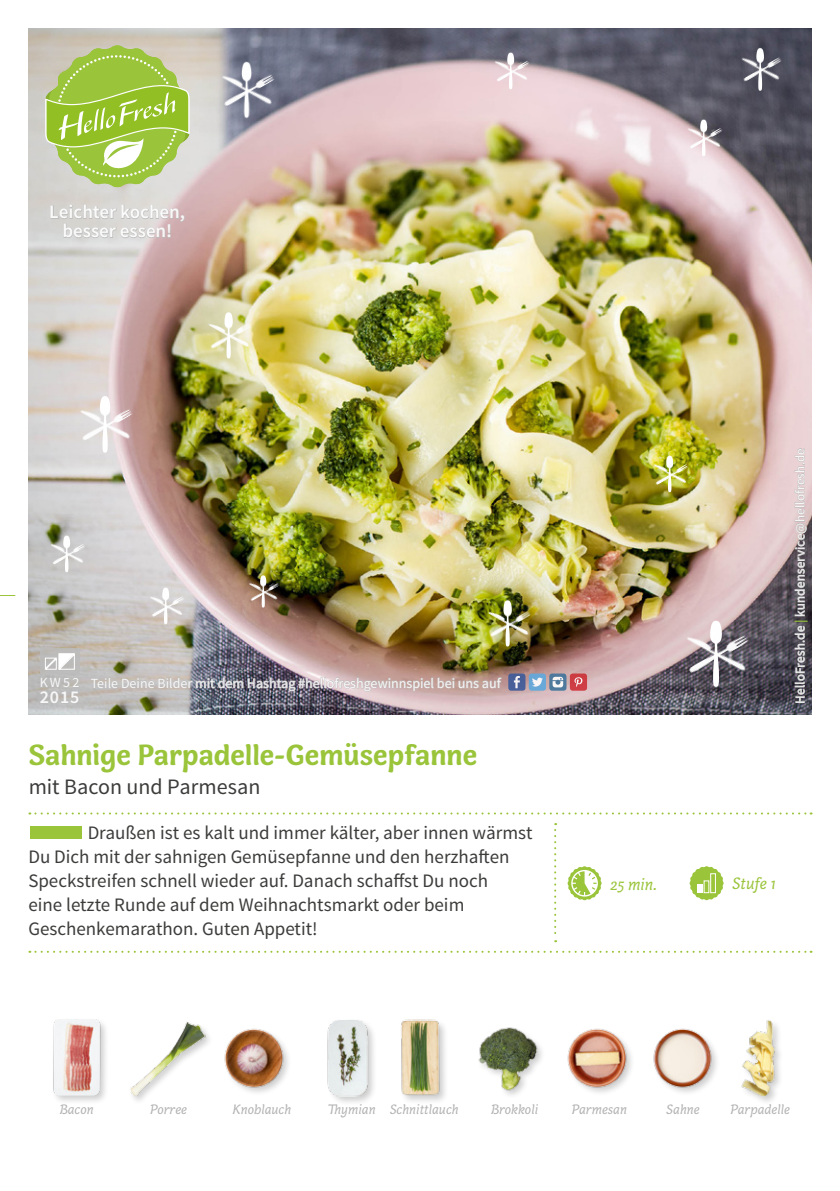
<style>
.page{position:relative;width:840px;height:1191px;background:#fff}
.page>*{position:absolute;margin:0;border:0;box-sizing:border-box;transform-origin:0 0}
.FRONT_Recipe_Title{font:700 30px "Capucine Basic";letter-spacing:-.005em;color:#9ac43a}
.FRONT_Recipe_Subtitl{font:22px "Source Sans Pro";color:#3c3c3b}
.FRONT___BACK_Running{font:19px/24px "Source Sans Pro";color:#3c3c3b}
.t1{font:600 19px/19px "Source Sans Pro";color:#fff;text-align:center}
.t2{font:600 18px "Source Sans Pro";color:#fff}
.FRONT_Icons{font:italic 17px "Capucine Basic";color:#9ac43a}
.FRONT_ingredients{font:italic 14px "Capucine Basic";color:#b3b2b2}
.t3{font:14px "Source Sans Pro";color:#fff}
.t4{font:13px "Source Sans Pro";letter-spacing:.02em;color:#fff}
.s1{font-weight:700;color:#9ac43a}
</style>
<div class="page">
<img style="left:28px;top:28px;width:783px;height:686px">
<img style="left:492px;top:57px;width:38px;height:28px">
<img style="left:492px;top:58px;width:38px;height:26px">
<img style="left:506px;top:51px;width:9px;height:38px">
<img style="left:485px;top:606px;width:47px;height:1px">
<img style="left:485px;top:607px;width:47px;height:33px">
<img style="left:502px;top:599px;width:11px;height:47px">
<img style="left:206px;top:318px;width:47px;height:1px">
<img style="left:206px;top:319px;width:47px;height:33px">
<img style="left:223px;top:311px;width:11px;height:47px">
<img style="left:77px;top:404px;width:58px;height:40px">
<img style="left:98px;top:394px;width:14px;height:59px">
<img style="left:218px;top:69px;width:59px;height:42px">
<img style="left:218px;top:70px;width:59px;height:40px">
<img style="left:240px;top:60px;width:14px;height:58px">
<img style="left:682px;top:629px;width:69px;height:50px">
<img style="left:682px;top:630px;width:69px;height:47px">
<img style="left:708px;top:618px;width:16px;height:69px">
<img style="left:685px;top:124px;width:38px;height:28px">
<img style="left:685px;top:125px;width:38px;height:26px">
<img style="left:699px;top:118px;width:9px;height:38px">
<img style="left:247px;top:580px;width:33px;height:23px">
<img style="left:259px;top:574px;width:8px;height:33px">
<img style="left:48px;top:540px;width:38px;height:1px">
<img style="left:48px;top:541px;width:38px;height:26px">
<img style="left:63px;top:534px;width:8px;height:38px">
<img style="left:651px;top:460px;width:38px;height:28px">
<img style="left:651px;top:461px;width:38px;height:26px">
<img style="left:665px;top:454px;width:9px;height:38px">
<img style="left:147px;top:592px;width:39px;height:28px">
<img style="left:147px;top:593px;width:39px;height:26px">
<img style="left:162px;top:586px;width:9px;height:38px">
<img style="left:738px;top:53px;width:44px;height:32px">
<img style="left:738px;top:54px;width:44px;height:30px">
<img style="left:755px;top:46px;width:10px;height:44px">
<svg style="left:29px;top:812px;width:782px;height:2px"></svg>
<svg style="left:554px;top:823px;width:2px;height:119px"></svg>
<svg style="left:29px;top:950px;width:782px;height:2px"></svg>
<svg style="left:50px;top:204px;width:135px;height:48px"></svg>
<img style="left:90px;top:673px;width:412px;height:24px">
<div style="left:508px;top:673px;width:17px;height:17px;background:#495f99;border-radius:3px"></div>
<svg style="left:513px;top:676px;width:6px;height:12px"></svg>
<svg style="left:549px;top:673px;width:17px;height:17px"></svg>
<svg style="left:552px;top:677px;width:11px;height:10px"></svg>
<svg style="left:528px;top:673px;width:17px;height:17px"></svg>
<svg style="left:531px;top:677px;width:11px;height:9px"></svg>
<div style="left:569px;top:673px;width:17px;height:17px;background:#cd3c42;border-radius:3px"></div>
<svg style="left:574px;top:677px;width:8px;height:10px"></svg>
<svg style="left:0;top:595px;width:15px;height:1px"></svg>
<svg style="left:45px;top:45px;width:144px;height:143px"></svg>
<svg style="left:793px;top:625px;width:12px;height:78px"></svg>
<svg style="left:793px;top:447px;width:13px;height:170px"></svg>
<div style="left:30px;top:826px;width:52px;height:12px;background:#9ac43a"></div>
<div style="left:52px;top:1017px;width:58px;height:87px;background:#000;opacity:.2"></div>
<img style="left:52px;top:1019px;width:58px;height:76px">
<img style="left:130px;top:1022px;width:76px;height:74px">
<img style="left:224px;top:1028px;width:65px;height:65px">
<div style="left:327px;top:1018px;width:51px;height:87px;background:#000;opacity:.2"></div>
<img style="left:327px;top:1020px;width:51px;height:76px">
<div style="left:399px;top:1019px;width:49px;height:85px;background:#000;opacity:.2"></div>
<img style="left:399px;top:1020px;width:49px;height:76px">
<img style="left:478px;top:1027px;width:64px;height:68px">
<img style="left:567px;top:1028px;width:65px;height:65px">
<img style="left:653px;top:1028px;width:64px;height:65px">
<div style="left:739px;top:1019px;width:44px;height:86px;background:#000;opacity:.2"></div>
<img style="left:739px;top:1020px;width:44px;height:76px">
<div style="left:40px;top:648px;width:39px;height:26px;background:#bcbcbc"></div>
<svg style="left:39px;top:653px;width:41px;height:51px"></svg>
<svg style="left:567px;top:866px;width:34px;height:34px"></svg>
<svg style="left:689px;top:866px;width:34px;height:34px"></svg>
<div style="left:710px;top:873px;width:5px;height:20px;border:1px solid #fff"></div>
<p class="t1" style="left:50px;top:203px;width:137px">Leichter kochen, besser essen!</p>
<p class="t3" style="left:40px;top:674px;width:41px">KW52</p>
<p class="t2" style="left:40px;top:686px;width:41px">2015</p>
<p class="t3" style="left:91px;top:674px;width:411px">Teile Deine Bilder mit dem Hashtag #hellofreshgewinnspiel bei uns auf</p>
<p class="FRONT_Recipe_Title" style="left:29px;top:731px;width:449px">Sahnige Parpadelle-Gemüsepfanne</p>
<p class="FRONT_Recipe_Subtitl" style="left:29px;top:772px;width:233px">mit Bacon und Parmesan</p>
<p class="FRONT___BACK_Running" style="left:28px;top:820px;width:505px;text-indent:59px">Draußen ist es kalt und immer kälter, aber innen wärmst Du Dich mit der sahnigen Gemüsepfanne und den herzhaften Speckstreifen schnell wieder auf. Danach schaffst Du noch<br>eine letzte Runde auf dem Weihnachtsmarkt oder beim Geschenkemarathon. Guten Appetit!</p>
<p class="t4" style="left:791px;top:703px;width:257px;rotate:-90deg">HelloFresh.de <span class="s1">|</span> kundenservice@hellofresh.de</p>
<p class="FRONT_Icons" style="left:609px;top:871px;width:49px">25 min.</p>
<p class="FRONT_Icons" style="left:731px;top:871px;width:45px">Stufe 1</p>
<p class="FRONT_ingredients" style="left:60px;top:1099px;width:35px">Bacon</p>
<p class="FRONT_ingredients" style="left:150px;top:1099px;width:38px">Porree</p>
<p class="FRONT_ingredients" style="left:232px;top:1099px;width:60px">Knoblauch</p>
<p class="FRONT_ingredients" style="left:327px;top:1099px;width:132px">Thymian Schnittlauch</p>
<p class="FRONT_ingredients" style="left:490px;top:1099px;width:49px">Brokkoli</p>
<p class="FRONT_ingredients" style="left:571px;top:1099px;width:57px">Parmesan</p>
<p class="FRONT_ingredients" style="left:666px;top:1099px;width:35px">Sahne</p>
<p class="FRONT_ingredients" style="left:730px;top:1099px;width:61px">Parpadelle</p>
</div>
